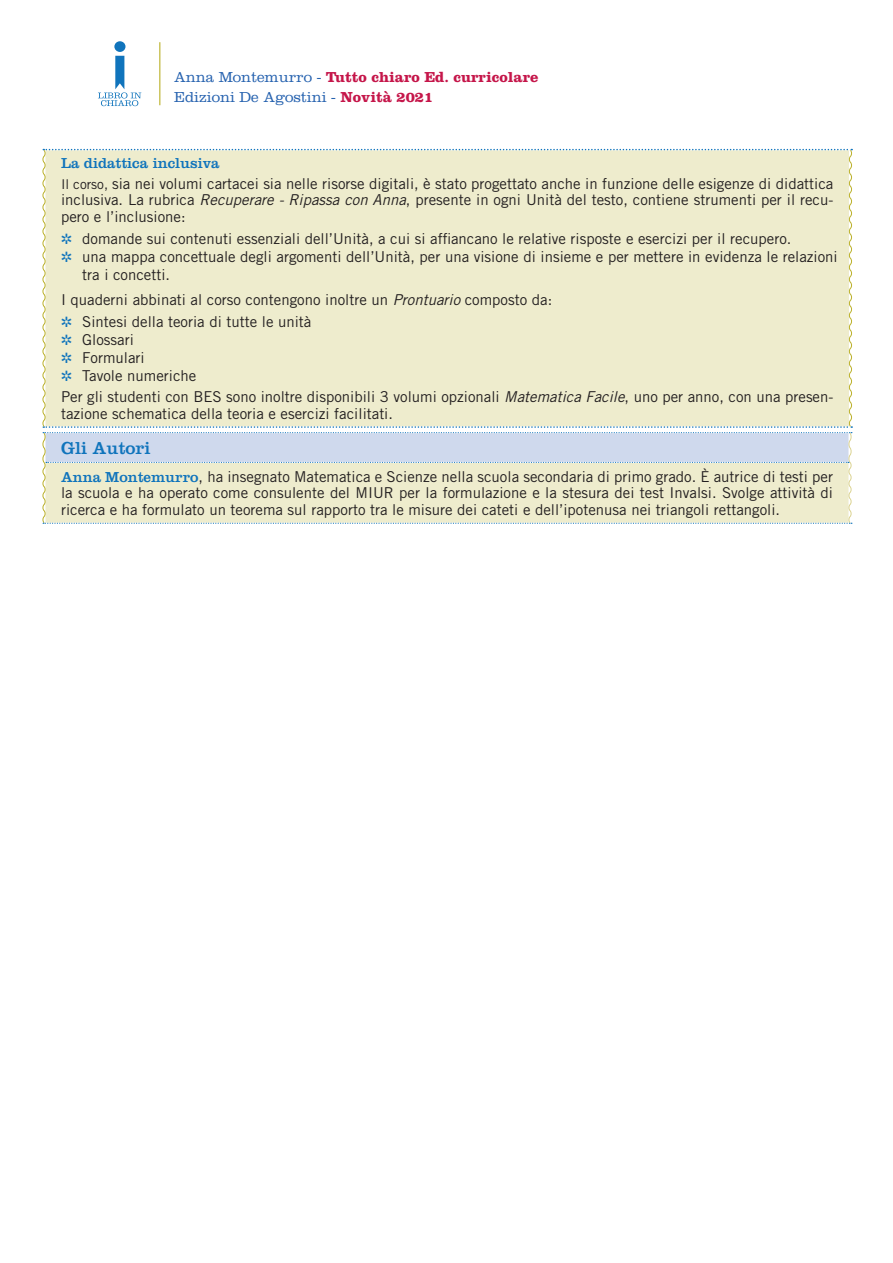
<style>
.page{position:relative;width:893px;height:1263px;background:#fff}
.page>*{position:absolute;margin:0;border:0;box-sizing:border-box;transform-origin:0 0}
.t1{font:18px "Clarendon LT Std";color:#1074bc}
.AUTORI{font:15px/16.5px "Trade Gothic LT Std";color:#231f20}
.Paragrafo_normale{font:15px/16.5px "Trade Gothic LT Std";color:#231f20;text-align:justify}
.t2{font:700 15px/19.8px "Clarendon LT Std";color:#c5164a}
.Titoletto_colorato{font:15px "Clarendon LT Std";color:#1074bc}
.s1{font-weight:300;color:#2662af}
.s2{font-size:13.5px}
.s3{font-style:italic}
.s4{color:#1074bc}
.s5{font-family:"Clarendon LT Std";color:#1074bc}
</style>
<div class="page">
<hr style="left:159px;top:42px;width:1px;height:63px;background:#bbb12a">
<div style="left:114px;top:41px;width:11px;height:11px;background:#1074bc;border-radius:50%"></div>
<svg style="left:98px;top:56px;width:43px;height:50px"></svg>
<svg style="left:42px;top:149px;width:811px;height:375px;background:#eaead0"></svg>
<p class="t2" style="left:174px;top:67px;width:366px"><span class="s1">Anna Montemurro -</span> Tutto chiaro Ed. curricolare<br><span class="s1">Edizioni De Agostini -</span> Novità 2021</p>
<p class="Titoletto_colorato" style="left:61px;top:154px;width:160px">La didattica inclusiva</p>
<p class="Paragrafo_normale" style="left:61px;top:175px;width:774px"><span class="s2">Il corso,</span> sia nei volumi cartacei sia nelle risorse digitali, è stato progettato anche in funzione delle esigenze di didattica inclusiva. La rubrica <span class="s3">Recuperare - Ripassa con Anna</span>, presente in ogni Unità del testo, contiene strumenti per il recu&shy;pero e l’inclusione:</p>
<p class="AUTORI" style="left:61px;top:230px;width:732px"><span class="s4">✲</span> domande sui contenuti essenziali dell’Unità, a cui si affiancano le relative risposte e esercizi per il recupero.</p>
<p class="AUTORI" style="left:82px;top:248px;width:757px;line-height:18px;text-indent:-21px"><span class="s4">✲</span> una mappa concettuale degli argomenti dell’Unità, per una visione di insieme e per mettere in evidenza le relazioni tra i concetti.</p>
<p class="Paragrafo_normale" style="left:61px;top:291px;width:493px">I quaderni abbinati al corso contengono inoltre un <span class="s3">Prontuario</span> composto da:</p>
<p class="AUTORI" style="left:61px;top:314px;width:252px"><span class="s4">✲</span> Sintesi della teoria di tutte le unità</p>
<p class="AUTORI" style="left:61px;top:332px;width:74px"><span class="s4">✲</span> Glossari</p>
<p class="AUTORI" style="left:61px;top:350px;width:85px"><span class="s4">✲</span> Formulari</p>
<p class="AUTORI" style="left:61px;top:368px;width:137px"><span class="s4">✲</span> Tavole numeriche</p>
<p class="Paragrafo_normale" style="left:61px;top:388px;width:774px">Per gli studenti con BES sono inoltre disponibili 3 volumi opzionali <span class="s3">Matematica Facile</span>, uno per anno, con una presen&shy;tazione schematica della teoria e esercizi facilitati.</p>
<p class="t1" style="left:61px;top:437px;width:91px">Gli Autori</p>
<p class="AUTORI" style="left:61px;top:468px;width:773px;text-align:justify"><span class="s5">Anna Montemurro</span>, ha insegnato Matematica e Scienze nella scuola secondaria di primo grado. È autrice di testi per la scuola e ha operato come consulente del MIUR per la formulazione e la stesura dei test Invalsi. Svolge attività di ricerca e ha formulato un teorema sul rapporto tra le misure dei cateti e dell’ipotenusa nei triangoli rettangoli.</p>
</div>
